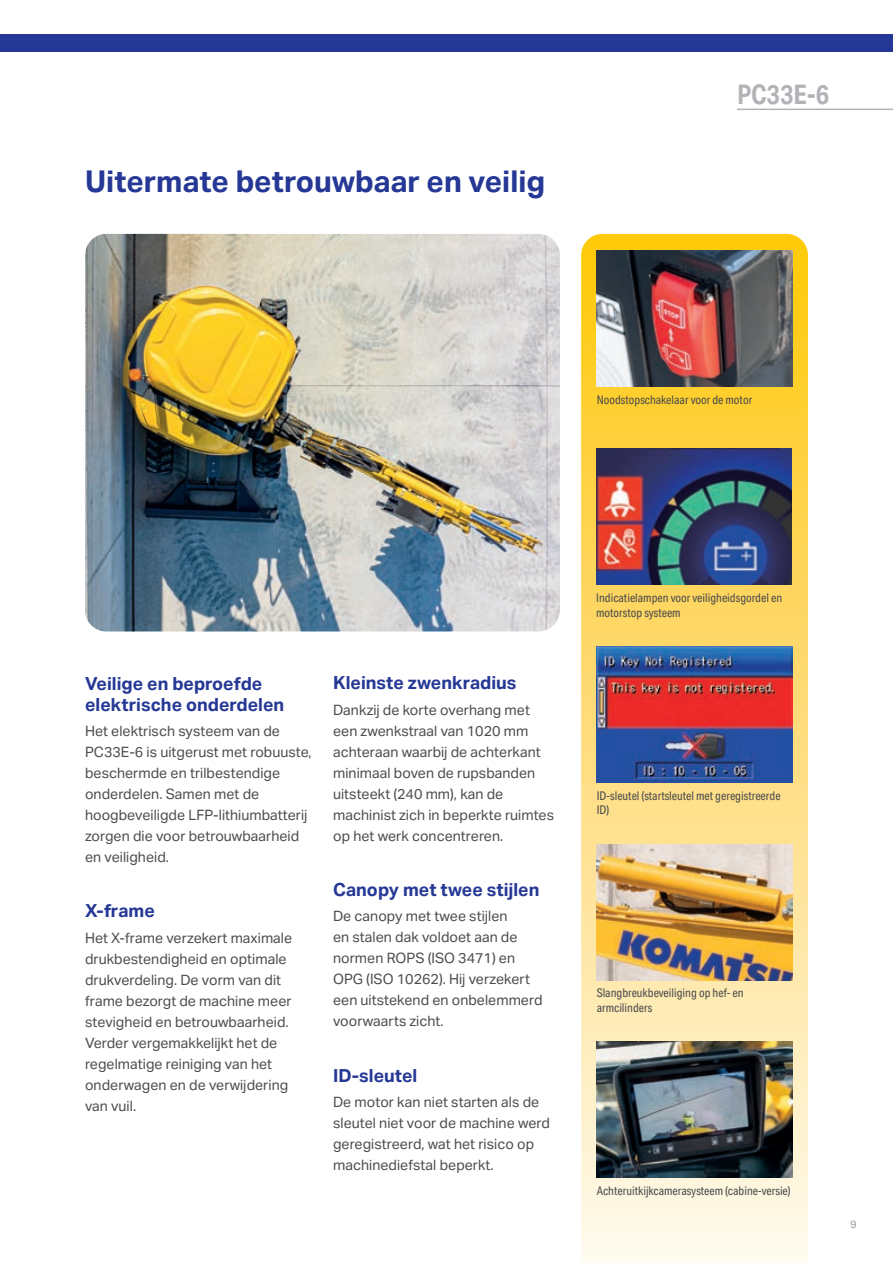
<style>
.page{position:relative;width:893px;height:1263px;background:#fff}
.page>*{position:absolute;margin:0;border:0;box-sizing:border-box;transform-origin:0 0}
.t1{font:700 30px "Aktiv Grotesk";color:#263895}
.t2{font:700 27px "Aktiv Grotesk Cd";color:#b2b3b7}
.t3{font:700 18px/21px "Aktiv Grotesk";color:#263895}
.t4{font:14.25px/21px "Aktiv Grotesk";color:#4b4c4d}
.t5{font:12px/15px "Aktiv Grotesk Cd";color:#4b4c4d}
.t6{font:10.5px "Aktiv Grotesk";color:#939598}
</style>
<div class="page">
<svg style="left:581px;top:234px;width:227px;height:1029px;background:#fbde88"></svg>
<img style="left:85px;top:234px;width:475px;height:397px">
<img style="left:597px;top:1042px;width:195px;height:136px">
<img style="left:597px;top:844px;width:195px;height:136px">
<img style="left:596px;top:449px;width:196px;height:136px">
<img style="left:597px;top:251px;width:195px;height:136px">
<img style="left:597px;top:646px;width:195px;height:136px">
<hr style="left:737px;top:109px;width:156px;height:1px;background:#b2b3b7">
<div style="left:0;top:34px;width:893px;height:17px;background:#263895"></div>
<h1 class="t1" style="left:85px;top:164px;width:461px">Uitermate betrouwbaar en veilig</h1>
<h2 class="t2" style="left:737px;top:79px;width:94px">PC33E-6</h2>
<p class="t5" style="left:597px;top:392px;width:157px">Noodstopschakelaar voor de motor</p>
<p class="t3" style="left:85px;top:673px;width:201px">Veilige en beproefde elektrische onderdelen</p>
<p class="t4" style="left:85px;top:721px;width:228px">Het elektrisch systeem van de<br>PC33E-6 is uitgerust met robuuste, beschermde en trilbestendige onderdelen. Samen met de hoogbeveiligde LFP-lithiumbatterij zorgen die voor betrouwbaarheid en veiligheid.</p>
<p class="t3" style="left:85px;top:901px;width:71px">X-frame</p>
<p class="t4" style="left:85px;top:927px;width:209px">Het X-frame verzekert maximale drukbestendigheid en optimale drukverdeling. De vorm van dit frame bezorgt de machine meer stevigheid en betrouwbaarheid.<br>Verder vergemakkelijkt het de regelmatige reiniging van het onderwagen en de verwijdering van vuil.</p>
<p class="t3" style="left:333px;top:672px;width:185px">Kleinste zwenkradius</p>
<p class="t4" style="left:333px;top:699px;width:223px">Dankzij de korte overhang met een zwenkstraal van 1020 mm achteraan waarbij de achterkant minimaal boven de rupsbanden uitsteekt (240 mm), kan de machinist zich in beperkte ruimtes op het werk concentreren.</p>
<p class="t3" style="left:333px;top:879px;width:208px">Canopy met twee stijlen</p>
<p class="t4" style="left:333px;top:906px;width:211px">De canopy met twee stijlen<br>en stalen dak voldoet aan de normen ROPS (ISO 3471) en<br>OPG (ISO 10262). Hij verzekert een uitstekend en onbelemmerd voorwaarts zicht.</p>
<p class="t3" style="left:333px;top:1065px;width:86px">ID-sleutel</p>
<p class="t4" style="left:333px;top:1091px;width:218px">De motor kan niet starten als de sleutel niet voor de machine werd geregistreerd, wat het risico op machinediefstal beperkt.</p>
<p class="t5" style="left:596px;top:590px;width:188px">Indicatielampen voor veiligheidsgordel en motorstop systeem</p>
<p class="t5" style="left:597px;top:788px;width:185px;line-height:14.4px">ID-sleutel (startsleutel met geregistreerde<br>ID)</p>
<p class="t5" style="left:597px;top:986px;width:148px">Slangbreukbeveiliging op hef- en armcilinders</p>
<p class="t5" style="left:597px;top:1183px;width:195px">Achteruitkijkcamerasysteem (cabine-versie)</p>
<p class="t6" style="left:850px;top:1218px;width:8px">9</p>
</div>
